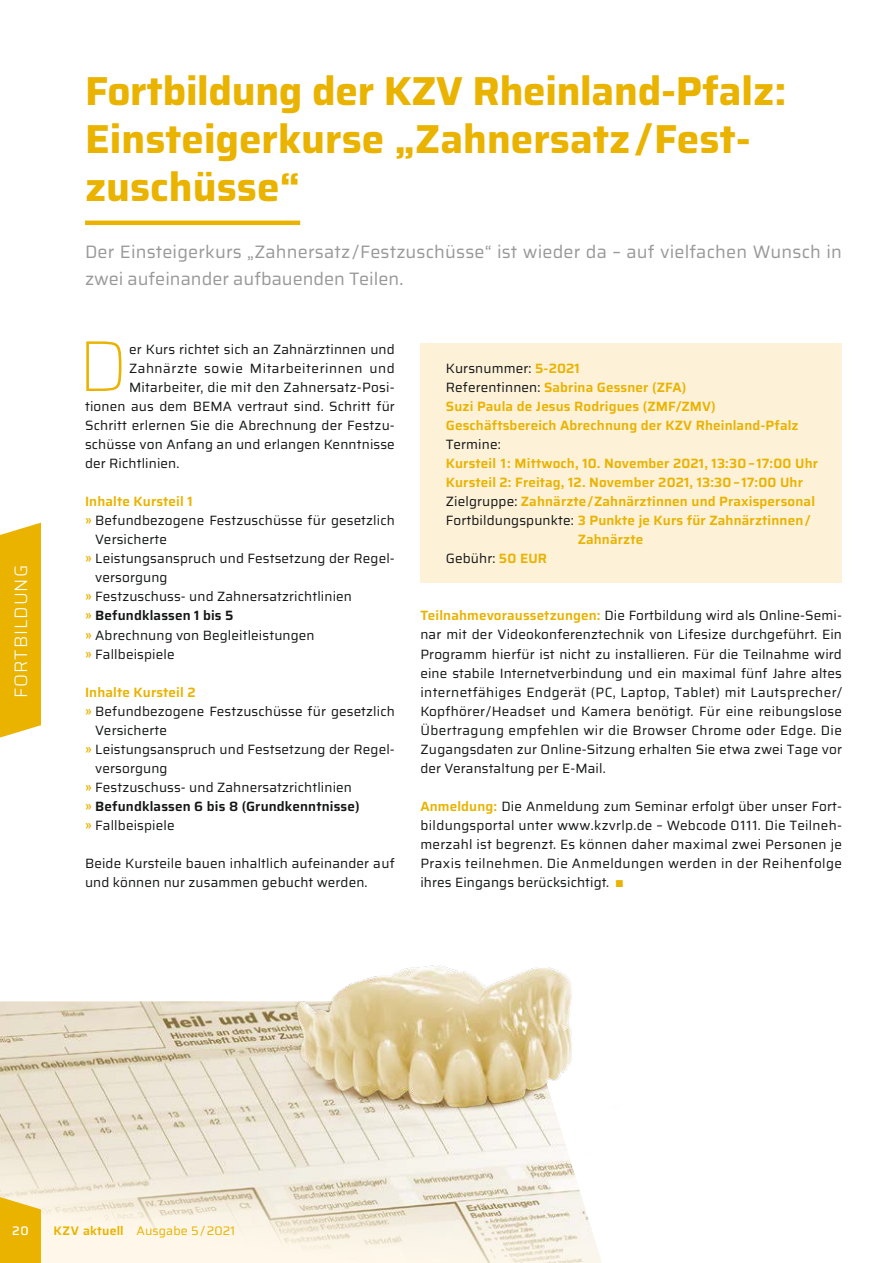
<style>
.page{position:relative;width:893px;height:1263px;background:#fff}
.page>*{position:absolute;margin:0;border:0;box-sizing:border-box;transform-origin:0 0}
.t1{font:100 72px "Saira";color:#e9b300}
.t2{font:700 40.5px/48px "Saira";color:#e9b300}
.t3{font:18px/27px "Saira";letter-spacing:.01em;color:#999}
.t4{font:300 18px "Saira";letter-spacing:.05em;color:#fff}
.t5{font:13.5px/19px "Saira";letter-spacing:.01em;color:#151616;text-align:justify}
.t6{font:600 13.5px/19px "Saira";letter-spacing:.01em;color:#e9b300}
.t7{font:600 13.5px "Saira";letter-spacing:.01em;color:#151616}
.t8{font:13.5px "Saira";letter-spacing:.04em;color:#151616}
.t9{font:12.3px "Saira";letter-spacing:.01em;color:#e9b300}
.t10{font:500 12.3px "Saira";color:#fff}
.s1{font-weight:600;color:#e9b300}
.s2{color:#e9b300}
.s3{font-weight:400;color:#151616}
.s4{font-size:9.9px;color:#e9b300}
.s5{font-weight:600}
</style>
<div class="page">
<div style="left:420px;top:343px;width:422px;height:240px;background:#fdf1d8"></div>
<hr style="left:85px;top:221px;width:215px;height:4px;background:#e9b300">
<img style="left:0;top:1001px;width:602px;height:262px">
<img style="left:194px;top:965px;width:408px;height:190px">
<svg style="left:0;top:1193px;width:41px;height:70px"></svg>
<div style="left:0;top:523px;width:41px;height:215px;background:#e9b300"></div>
<h2 class="t2" style="left:85px;top:67px;width:703px">Fortbildung der KZV Rheinland-Pfalz:<br>Einsteigerkurse „Zahnersatz/Fest&shy;zuschüsse“</h2>
<h3 class="t4" style="left:7px;top:698px;width:134px;rotate:-90deg">FORTBILDUNG</h3>
<h3 class="t3" style="left:85px;top:238px;width:758px">Der Einsteigerkurs „Zahnersatz/Festzuschüsse“ ist wieder da – auf vielfachen Wunsch in zwei aufeinander aufbauenden Teilen.</h3>
<h1 class="t1" style="left:78px;top:313px;width:51px">D</h1>
<p class="t5" style="left:129px;top:339px;width:267px">er Kurs richtet sich an Zahnärztinnen und</p>
<p class="t8" style="left:129px;top:358px;width:267px">Zahnärzte sowie Mitarbeiterinnen und</p>
<p class="t5" style="left:129px;top:377px;width:266px">Mitarbeiter, die mit den Zahnersatz-Posi-</p>
<p class="t5" style="left:85px;top:396px;width:311px">tionen aus dem BEMA vertraut sind. Schritt für</p>
<p class="t5" style="left:85px;top:415px;width:310px">Schritt erlernen Sie die Abrechnung der Festzu-</p>
<p class="t5" style="left:85px;top:434px;width:311px">schüsse von Anfang an und erlangen Kenntnisse</p>
<p class="t5" style="left:85px;top:454px;width:96px">der Richtlinien.</p>
<p class="t6" style="left:85px;top:492px;width:109px">Inhalte Kursteil 1</p>
<p class="t5" style="left:85px;top:511px;width:311px"><span class="s1">»</span> Befundbezogene Festzuschüsse für gesetzlich</p>
<p class="t5" style="left:95px;top:530px;width:73px">Versicherte</p>
<p class="t5" style="left:85px;top:549px;width:311px"><span class="s1">»</span> Leistungsanspruch und Festsetzung der Regel-</p>
<p class="t5" style="left:95px;top:568px;width:74px">versorgung</p>
<p class="t5" style="left:85px;top:587px;width:269px"><span class="s1">»</span> Festzuschuss- und Zahnersatzrichtlinien</p>
<p class="t7" style="left:85px;top:605px;width:150px"><span class="s2">»</span> Befundklassen 1 bis 5</p>
<p class="t5" style="left:85px;top:625px;width:231px"><span class="s1">»</span> Abrechnung von Begleitleistungen</p>
<p class="t5" style="left:85px;top:644px;width:91px"><span class="s1">»</span> Fallbeispiele</p>
<p class="t6" style="left:85px;top:682px;width:112px">Inhalte Kursteil 2</p>
<p class="t5" style="left:85px;top:701px;width:311px"><span class="s1">»</span> Befundbezogene Festzuschüsse für gesetzlich</p>
<p class="t5" style="left:95px;top:720px;width:73px">Versicherte</p>
<p class="t5" style="left:85px;top:739px;width:311px"><span class="s1">»</span> Leistungsanspruch und Festsetzung der Regel-</p>
<p class="t5" style="left:95px;top:758px;width:74px">versorgung</p>
<p class="t5" style="left:85px;top:777px;width:269px"><span class="s1">»</span> Festzuschuss- und Zahnersatzrichtlinien</p>
<p class="t7" style="left:85px;top:796px;width:276px"><span class="s2">»</span> Befundklassen 6 bis 8 (Grundkenntnisse)</p>
<p class="t5" style="left:85px;top:815px;width:91px"><span class="s1">»</span> Fallbeispiele</p>
<p class="t5" style="left:85px;top:854px;width:311px">Beide Kursteile bauen inhaltlich aufeinander auf und können nur zusammen gebucht werden.</p>
<p class="t6" style="left:446px;top:358px;width:354px"><span class="s3">Kursnummer:</span> 5-2021<br><span class="s3">Referentinnen:</span> Sabrina Gessner (ZFA)<br>Suzi Paula de Jesus Rodrigues (ZMF/ZMV)<br>Geschäftsbereich Abrechnung der KZV Rheinland-Pfalz</p>
<p class="t5" style="left:446px;top:434px;width:56px">Termine:</p>
<p class="t6" style="left:446px;top:454px;width:374px">Kursteil 1: Mittwoch, 10. November 2021, 13:30– 17:00 Uhr</p>
<p class="t6" style="left:446px;top:473px;width:359px">Kursteil 2: Freitag, 12. November 2021, 13:30–17:00 Uhr</p>
<p class="t6" style="left:446px;top:492px;width:371px"><span class="s3">Zielgruppe:</span> Zahnärzte/Zahnärztinnen und Praxispersonal</p>
<p class="t6" style="left:446px;top:511px;width:366px"><span class="s3">Fortbildungspunkte:</span> 3 Punkte je Kurs für Zahnärztinnen/</p>
<p class="t6" style="left:578px;top:530px;width:67px">Zahnärzte</p>
<p class="t5" style="left:446px;top:549px;width:103px">Gebühr: <span class="s1">50 EUR</span></p>
<p class="t5" style="left:420px;top:606px;width:423px"><span class="s1">Teilnahmevoraussetzungen:</span> Die Fortbildung wird als Online-Semi&shy;nar mit der Videokonferenztechnik von Lifesize durchgeführt. Ein Programm hierfür ist nicht zu installieren. Für die Teilnahme wird eine stabile Internetverbindung und ein maximal fünf Jahre altes internetfähiges Endgerät (PC, Laptop, Tablet) mit Lautsprecher/ Kopfhörer/Headset und Kamera benötigt. Für eine reibungslose Übertragung empfehlen wir die Browser Chrome oder Edge. Die Zugangsdaten zur Online-Sitzung erhalten Sie etwa zwei Tage vor der Veranstaltung per E-Mail.</p>
<p class="t5" style="left:420px;top:796px;width:423px"><span class="s1">Anmeldung:</span> Die Anmeldung zum Seminar erfolgt über unser Fort&shy;bildungsportal unter www.kzvrlp.de – Webcode 0111. Die Teilneh&shy;merzahl ist begrenzt. Es können daher maximal zwei Personen je Praxis teilnehmen. Die Anmeldungen werden in der Reihenfolge ihres Eingangs berücksichtigt. <span class="s4">|</span></p>
<p class="t10" style="left:12px;top:1221px;width:18px">20</p>
<p class="t9" style="left:53px;top:1222px;width:183px"><span class="s5">KZV aktuell</span> Ausgabe 5/2021</p>
</div>
